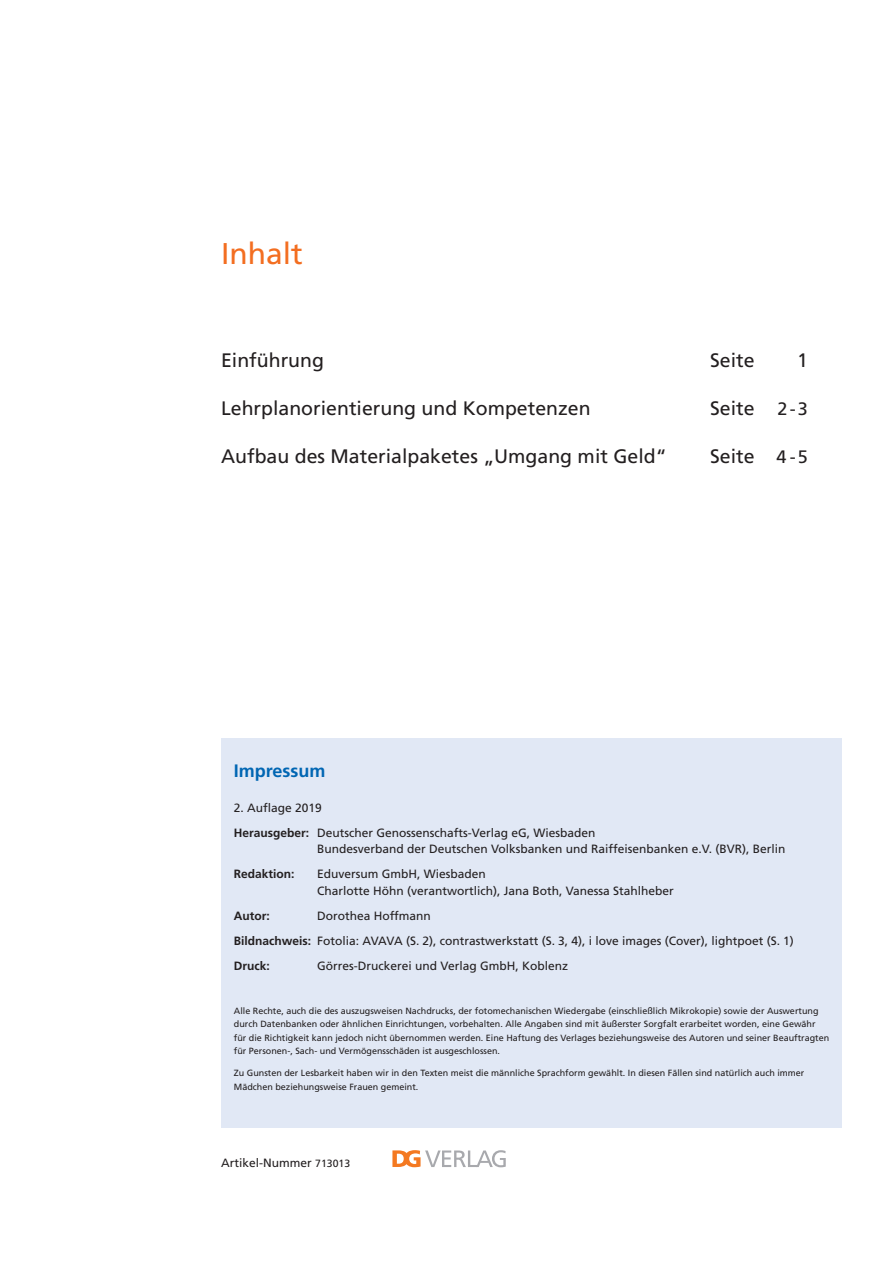
<style>
.page{position:relative;width:893px;height:1263px;background:#fff}
.page>*{position:absolute;margin:0;border:0;box-sizing:border-box;transform-origin:0 0}
.t1{font:30px "Frutiger LT Std";color:#f36e21}
.t2{font:19.5px "Frutiger LT Std";color:#231f20}
.t3{font:700 18px "Frutiger LT Std";color:#0166b3}
.t4{font:12px/25px "Frutiger LT Std";color:#231f20}
.t5{font:700 12px "Frutiger LT Std";color:#231f20}
.t6{font:9px/13.5px "Frutiger LT Std";color:#231f20}
.s1{font-size:18px}
.s2{font-weight:700}
.s3{font-size:10.5px}
</style>
<div class="page">
<div style="left:221px;top:738px;width:621px;height:390px;background:#e1e8f5"></div>
<svg style="left:392px;top:1150px;width:114px;height:17px"></svg>
<h1 class="t1" style="left:221px;top:236px;width:83px">Inhalt</h1>
<h2 class="t2" style="left:221px;top:349px;width:104px">Einführung</h2>
<h2 class="t2" style="left:710px;top:349px;width:46px">Seite</h2>
<h2 class="t2" style="left:797px;top:349px;width:12px">1</h2>
<h2 class="t2" style="left:221px;top:397px;width:371px">Lehrplanorientierung und Kompetenzen</h2>
<h2 class="t2" style="left:710px;top:397px;width:99px">Seite <span class="s1">2-3</span></h2>
<h2 class="t2" style="left:221px;top:445px;width:447px">Aufbau des Materialpaketes „Umgang mit Geld“</h2>
<h2 class="t2" style="left:710px;top:445px;width:99px">Seite <span class="s1">4 -5</span></h2>
<h3 class="t3" style="left:234px;top:760px;width:93px">Impressum</h3>
<h3 class="t4" style="left:234px;top:795px;width:363px">2. Auflage 2019<br><span class="s2">Herausgeber:</span> Deutscher Genossenschafts-Verlag eG, Wiesbaden</h3>
<h3 class="t4" style="left:317px;top:837px;width:470px">Bundesverband der Deutschen Volksbanken und Raiffeisenbanken e.V. (BVR), Berlin</h3>
<h3 class="t5" style="left:234px;top:867px;width:62px">Redaktion:</h3>
<h3 class="t4" style="left:317px;top:866px;width:358px;line-height:16.5px">Eduversum GmbH, Wiesbaden<br>Charlotte Höhn (verantwortlich), Jana Both, Vanessa Stahlheber</h3>
<h3 class="t5" style="left:234px;top:909px;width:37px">Autor:</h3>
<h3 class="t4" style="left:234px;top:903px;width:561px;text-indent:83px">Dorothea Hoffmann<br><span class="s2">Bildnachweis:</span> Fotolia: AVAVA (S. 2), contrastwerkstatt (S. 3, 4), i love images (Cover), lightpoet (S. 1)<br><span class="s2">Druck:</span></h3>
<h3 class="t4" style="left:317px;top:953px;width:252px">Görres-Druckerei und Verlag GmbH, Koblenz</h3>
<p class="t6" style="left:234px;top:1004px;width:597px">Alle Rechte, auch die des auszugsweisen Nachdrucks, der fotomechanischen Wiedergabe (einschließlich Mikrokopie) sowie der Auswertung durch Datenbanken oder ähnlichen Einrichtungen, vorbehalten. Alle Angaben sind mit äußerster Sorgfalt erarbeitet worden, eine Gewähr für die Richtigkeit kann jedoch nicht übernommen werden. Eine Haftung des Verlages beziehungsweise des Autoren und seiner Beauftragten für Personen-, Sach- und Vermögensschäden ist ausgeschlossen.</p>
<p class="t6" style="left:234px;top:1066px;width:572px">Zu Gunsten der Lesbarkeit haben wir in den Texten meist die männliche Sprachform gewählt. In diesen Fällen sind natürlich auch immer<br>Mädchen beziehungsweise Frauen gemeint.</p>
<h3 class="t4" style="left:221px;top:1150px;width:131px">Artikel-Nummer <span class="s3">713013</span></h3>
</div>
